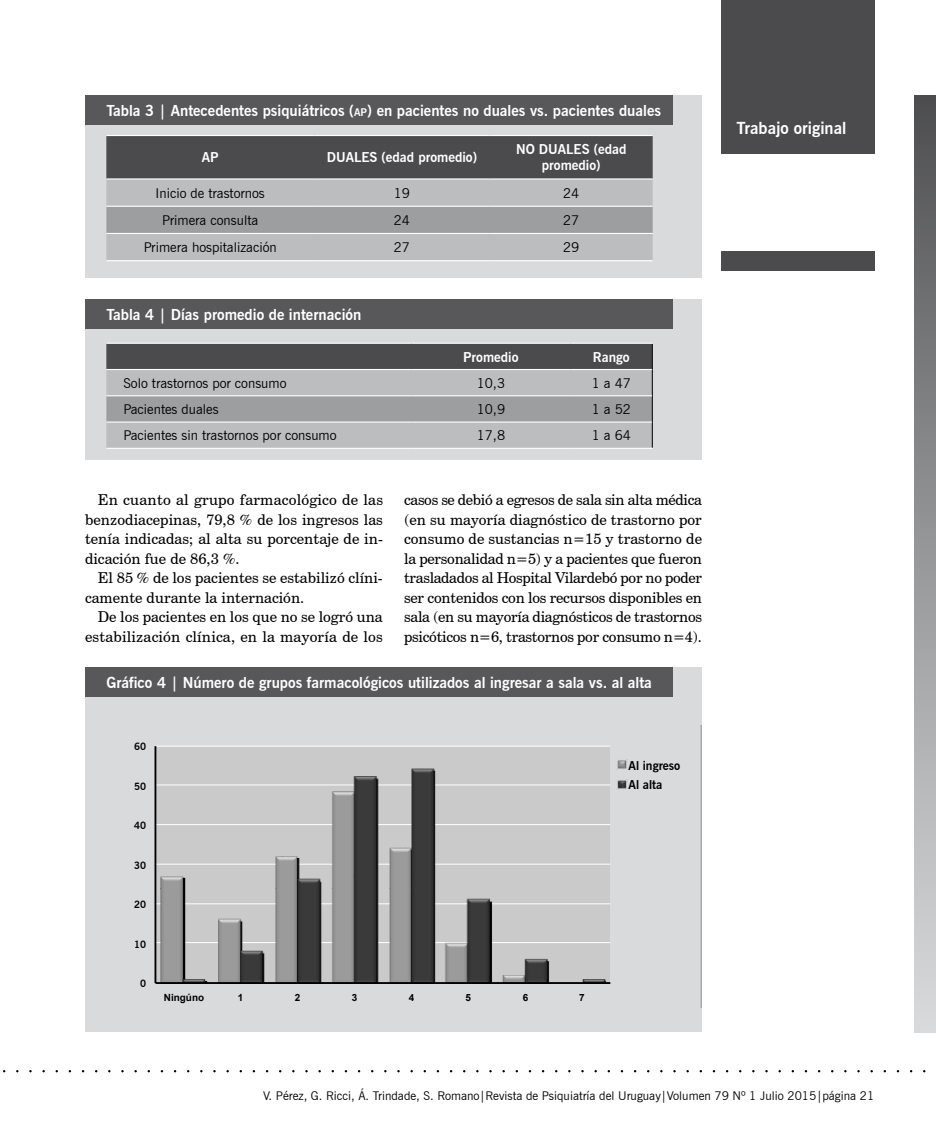
<style>
.page{position:relative;width:936px;height:1132px;background:#fff}
.page>*{position:absolute;margin:0;border:0;box-sizing:border-box;transform-origin:0 0}
.t1{font:700 16.5px "News Gothic BT";color:#fff}
.t2{font:15px/19.5px "Century Schoolbook BT";color:#000;text-align:justify}
.t3{font:700 15px "News Gothic BT";color:#fff}
.t4{font:13.5px "News Gothic BT";color:#000}
.t5{font:700 13.5px/16.2px "News Gothic BT";color:#fff;text-align:center}
.t6{font:700 12.15px/19.4px "News Gothic BT";color:#000}
.t7{font:12px "News Gothic BT";color:#000}
.t8{font:700 9.9px "Arial";color:#000}
.t9{font:700 9.9px "News Gothic BT";color:#000}
.s1{font-size:10.5px}
</style>
<div class="page">
<div style="left:721px;top:251px;width:153px;height:20px;background:#4b4b4d"></div>
<div style="left:914px;top:95px;width:21px;height:936px;background:linear-gradient(to bottom,#505053,#dcddde)"></div>
<div style="left:721px;top:0;width:153px;height:154px;background:#4b4b4d"></div>
<div style="left:85px;top:95px;width:617px;height:183px;background:#d9dadb"></div>
<div style="left:85px;top:299px;width:617px;height:161px;background:#d9dadb"></div>
<div style="left:85px;top:667px;width:617px;height:364px;background:#d9dadb"></div>
<div style="left:85px;top:95px;width:588px;height:30px;background:#58585a"></div>
<div style="left:85px;top:299px;width:588px;height:30px;background:#58585a"></div>
<div style="left:85px;top:667px;width:588px;height:30px;background:#58585a"></div>
<svg style="left:154px;top:725px;width:547px;height:281px"></svg>
<div style="left:106px;top:136px;width:546px;height:42px;background:#4b4b4d"></div>
<div style="left:106px;top:180px;width:546px;height:80px;background:#bbbdbe"></div>
<div style="left:106px;top:207px;width:546px;height:26px;background:#9c9e9f"></div>
<hr style="left:106px;top:260px;width:208px;height:1px;background:#fff">
<hr style="left:314px;top:260px;width:175px;height:1px;background:#fff">
<hr style="left:489px;top:260px;width:163px;height:1px;background:#fff">
<hr style="left:106px;top:135px;width:208px;height:1px;background:#fff">
<hr style="left:314px;top:135px;width:175px;height:1px;background:#fff">
<hr style="left:489px;top:135px;width:163px;height:1px;background:#fff">
<hr style="left:106px;top:178px;width:208px;height:1px;background:#fff">
<hr style="left:314px;top:178px;width:175px;height:1px;background:#fff">
<hr style="left:489px;top:178px;width:163px;height:1px;background:#fff">
<hr style="left:106px;top:205px;width:208px;height:2px;background:#fff">
<hr style="left:314px;top:205px;width:175px;height:2px;background:#fff">
<hr style="left:489px;top:205px;width:163px;height:2px;background:#fff">
<hr style="left:106px;top:233px;width:208px;height:1px;background:#fff">
<hr style="left:314px;top:233px;width:175px;height:1px;background:#fff">
<hr style="left:489px;top:233px;width:163px;height:1px;background:#fff">
<svg style="left:106px;top:344px;width:547px;height:103px;background:#97999a"></svg>
<hr style="left:106px;top:342px;width:305px;height:2px;background:#fff">
<hr style="left:411px;top:342px;width:159px;height:2px;background:#fff">
<hr style="left:570px;top:342px;width:82px;height:2px;background:#fff">
<hr style="left:106px;top:369px;width:305px;height:1px;background:#fff">
<hr style="left:411px;top:369px;width:159px;height:1px;background:#fff">
<hr style="left:570px;top:369px;width:82px;height:1px;background:#fff">
<hr style="left:106px;top:395px;width:305px;height:1px;background:#fff">
<hr style="left:411px;top:395px;width:159px;height:1px;background:#fff">
<hr style="left:570px;top:395px;width:82px;height:1px;background:#fff">
<hr style="left:106px;top:421px;width:305px;height:1px;background:#fff">
<hr style="left:411px;top:421px;width:159px;height:1px;background:#fff">
<hr style="left:570px;top:421px;width:82px;height:1px;background:#fff">
<hr style="left:106px;top:447px;width:305px;height:2px;background:#fff">
<hr style="left:411px;top:447px;width:159px;height:2px;background:#fff">
<hr style="left:570px;top:447px;width:82px;height:2px;background:#fff">
<p class="t3" style="left:106px;top:101px;width:556px">Tabla 3 | Antecedentes psiquiátricos (<span class="s1">ap</span>) en pacientes no duales vs. pacientes duales</p>
<p class="t5" style="left:202px;top:149px;width:18px">AP</p>
<p class="t5" style="left:327px;top:149px;width:152px">DUALES (edad promedio)</p>
<p class="t5" style="left:516px;top:141px;width:112px">NO DUALES (edad promedio)</p>
<p class="t4" style="left:156px;top:185px;width:111px">Inicio de trastornos</p>
<p class="t4" style="left:394px;top:185px;width:18px">19</p>
<p class="t4" style="left:563px;top:185px;width:18px">24</p>
<p class="t4" style="left:162px;top:212px;width:98px">Primera consulta</p>
<p class="t4" style="left:394px;top:212px;width:18px">24</p>
<p class="t4" style="left:563px;top:212px;width:18px">27</p>
<p class="t4" style="left:144px;top:239px;width:135px">Primera hospitalización</p>
<p class="t4" style="left:394px;top:239px;width:18px">27</p>
<p class="t4" style="left:563px;top:239px;width:18px">29</p>
<p class="t3" style="left:106px;top:305px;width:256px">Tabla 4 | Días promedio de internación</p>
<p class="t5" style="left:463px;top:348px;width:57px">Promedio</p>
<p class="t5" style="left:593px;top:348px;width:38px">Rango</p>
<p class="t4" style="left:123px;top:374px;width:164px">Solo trastornos por consumo</p>
<p class="t4" style="left:476px;top:374px;width:30px">10,3</p>
<p class="t4" style="left:591px;top:374px;width:41px">1 a 47</p>
<p class="t4" style="left:123px;top:401px;width:97px">Pacientes duales</p>
<p class="t4" style="left:476px;top:401px;width:30px">10,9</p>
<p class="t4" style="left:591px;top:401px;width:41px">1 a 52</p>
<p class="t4" style="left:123px;top:427px;width:215px">Pacientes sin trastornos por consumo</p>
<p class="t4" style="left:476px;top:427px;width:30px">17,8</p>
<p class="t4" style="left:591px;top:427px;width:41px">1 a 64</p>
<p class="t2" style="left:85px;top:490px;width:299px;text-indent:13px">En cuanto al grupo farmacológico de las benzodiacepinas, 79,8 % de los ingresos las tenía indicadas; al alta su porcentaje de in&shy;dicación fue de 86,3 %.</p>
<p class="t2" style="left:85px;top:568px;width:299px;text-indent:13px">El 85 % de los pacientes se estabilizó clíni&shy;camente durante la internación.</p>
<p class="t2" style="left:85px;top:607px;width:299px;text-align:right">De los pacientes en los que no se logró una estabilización clínica, en la mayoría de los</p>
<p class="t2" style="left:404px;top:490px;width:299px">casos se debió a egresos de sala sin alta médica (en su mayoría diagnóstico de trastorno por consumo de sustancias n=15 y trastorno de la personalidad n=5) y a pacientes que fueron trasladados al Hospital Vilardebó por no poder ser contenidos con los recursos disponibles en sala (en su mayoría diagnósticos de trastornos psicóticos n=6, trastornos por consumo n=4).</p>
<p class="t3" style="left:106px;top:673px;width:547px">Gráfico 4 | Número de grupos farmacológicos utilizados al ingresar a sala vs. al alta</p>
<p class="t9" style="left:134px;top:740px;width:14px">60</p>
<p class="t9" style="left:134px;top:779px;width:14px">50</p>
<p class="t9" style="left:134px;top:819px;width:14px">40</p>
<p class="t9" style="left:134px;top:858px;width:14px">30</p>
<p class="t9" style="left:134px;top:898px;width:14px">20</p>
<p class="t9" style="left:134px;top:937px;width:14px">10</p>
<p class="t9" style="left:140px;top:977px;width:8px">0</p>
<p class="t8" style="left:164px;top:991px;width:42px">Ningúno</p>
<p class="t8" style="left:238px;top:991px;width:7px">1</p>
<p class="t8" style="left:295px;top:991px;width:7px">2</p>
<p class="t8" style="left:352px;top:991px;width:7px">3</p>
<p class="t8" style="left:408px;top:991px;width:7px">4</p>
<p class="t8" style="left:465px;top:991px;width:7px">5</p>
<p class="t8" style="left:523px;top:991px;width:7px">6</p>
<p class="t8" style="left:579px;top:991px;width:7px">7</p>
<p class="t6" style="left:628px;top:755px;width:53px">Al ingreso<br>Al alta</p>
<p class="t1" style="left:736px;top:118px;width:111px">Trabajo original</p>
<p class="t7" style="left:263px;top:1087px;width:612px">V. Pérez, G. Ricci, Á. Trindade, S. Romano|Revista de Psiquiatría del Uruguay|Volumen 79 Nº 1 Julio 2015|página 21</p>
</div>
